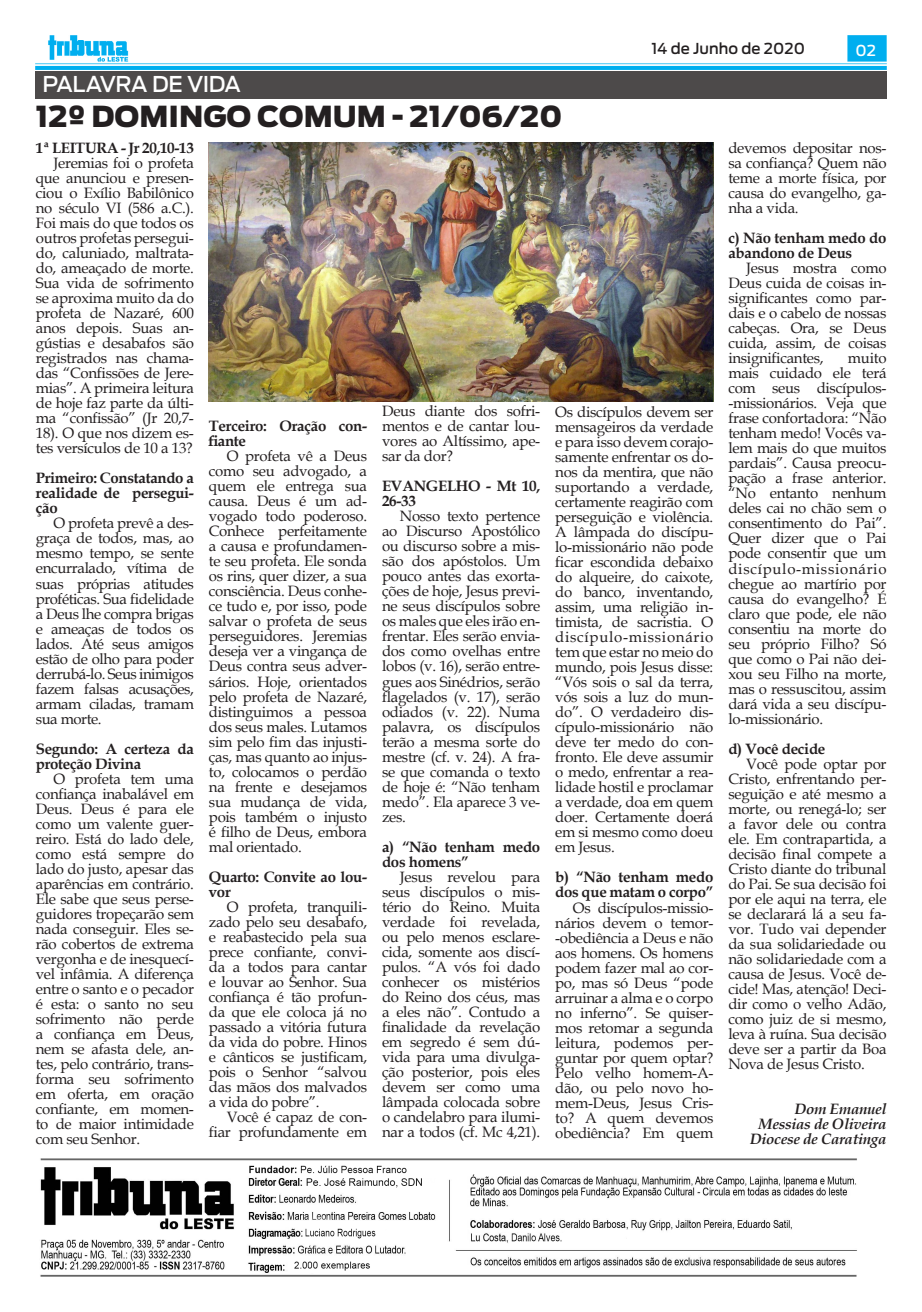
<style>
.page{position:relative;width:922px;height:1312px;background:#fff}
.page>*{position:absolute;margin:0;border:0;box-sizing:border-box;transform-origin:0 0}
.t1{font:900 28.75px "Antenna";color:#231f20}
.t2{font:500 21.62px "Antenna";letter-spacing:-.025em;color:#fff}
.Tribuna_Texto_-_Book{font:15px/15px "Book Antiqua";letter-spacing:-.02em;color:#231f20;text-align:justify}
.Tribuna_Texto_-_Book-2{font:700 15px/15px "Book Antiqua";letter-spacing:-.02em;color:#231f20}
.Tribuna_Texto_-_Book-3{font:italic 700 15px/15px "Book Antiqua";letter-spacing:-.02em;color:#231f20;text-align:right}
.t3{font:500 15px "Antenna";color:#231f20}
.t4{font:500 15px "Antenna";color:#fff}
</style>
<div class="page">
<img style="left:35px;top:35px;width:851px;height:34px">
<img style="left:40px;top:1158px;width:817px;height:118px">
<div style="left:35px;top:72px;width:852px;height:27px;background:#4d4a4a"></div>
<img style="left:209px;top:142px;width:504px;height:260px">
<p class="t2" style="left:43px;top:72px;width:200px">PALAVRA DE VIDA</p>
<p class="t1" style="left:36px;top:99px;width:528px">12º DOMINGO COMUM - 21/06/20</p>
<p class="t3" style="left:651px;top:40px;width:155px">14 de Junho de 2020</p>
<p class="t4" style="left:855px;top:41px;width:22px">02</p>
<p class="Tribuna_Texto_-_Book-2" style="left:36px;top:140px;width:160px">1ª LEITURA - Jr 20,10-13</p>
<p class="Tribuna_Texto_-_Book" style="left:36px;top:155px;width:160px;text-indent:18px">Jeremias foi o profeta que anunciou e presen&shy;ciou o Exílio Babilônico no século VI (586 a.C.).<br>Foi mais do que todos os outros profetas persegui&shy;do, caluniado, maltrata&shy;do, ameaçado de morte.<br>Sua vida de sofrimento se aproxima muito da do profeta de Nazaré, 600 anos depois. Suas an&shy;gústias e desabafos são registrados nas chama&shy;das “Confissões de Jere&shy;mias”. A primeira leitura de hoje faz parte da últi&shy;ma “confissão” (Jr 20,7- 18). O que nos dizem es&shy;tes versículos de 10 a 13?</p>
<p class="Tribuna_Texto_-_Book-2" style="left:36px;top:470px;width:160px;text-align:justify">Primeiro: Constatando a realidade de persegui&shy;ção</p>
<p class="Tribuna_Texto_-_Book" style="left:36px;top:515px;width:160px;text-indent:18px">O profeta prevê a des&shy;graça de todos, mas, ao mesmo tempo, se sente encurralado, vítima de suas próprias atitudes proféticas. Sua fidelidade a Deus lhe compra brigas e ameaças de todos os lados. Até seus amigos estão de olho para poder derrubá-lo. Seus inimigos fazem falsas acusações, armam ciladas, tramam sua morte.</p>
<p class="Tribuna_Texto_-_Book-2" style="left:36px;top:740px;width:160px">Segundo: A certeza da proteção Divina</p>
<p class="Tribuna_Texto_-_Book" style="left:36px;top:770px;width:160px;text-indent:18px">O profeta tem uma confiança inabalável em Deus. Deus é para ele como um valente guer&shy;reiro. Está do lado dele, como está sempre do lado do justo, apesar das aparências em contrário.<br>Ele sabe que seus perse&shy;guidores tropeçarão sem nada conseguir. Eles se&shy;rão cobertos de extrema vergonha e de inesquecí&shy;vel infâmia. A diferença entre o santo e o pecador é esta: o santo no seu sofrimento não perde a confiança em Deus, nem se afasta dele, an&shy;tes, pelo contrário, trans&shy;forma seu sofrimento em oferta, em oração confiante, em momen&shy;to de maior intimidade com seu Senhor.</p>
<p class="Tribuna_Texto_-_Book-2" style="left:209px;top:418px;width:160px">Terceiro: Oração con&shy;fiante</p>
<p class="Tribuna_Texto_-_Book" style="left:209px;top:448px;width:160px;text-indent:18px">O profeta vê a Deus como seu advogado, a quem ele entrega sua causa. Deus é um ad&shy;vogado todo poderoso.<br>Conhece perfeitamente a causa e profundamen&shy;te seu profeta. Ele sonda os rins, quer dizer, a sua consciência. Deus conhe&shy;ce tudo e, por isso, pode salvar o profeta de seus perseguidores. Jeremias deseja ver a vingança de Deus contra seus adver&shy;sários. Hoje, orientados pelo profeta de Nazaré, distinguimos a pessoa dos seus males. Lutamos sim pelo fim das injusti&shy;ças, mas quanto ao injus&shy;to, colocamos o perdão na frente e desejamos sua mudança de vida, pois também o injusto é filho de Deus, embora mal orientado.</p>
<p class="Tribuna_Texto_-_Book-2" style="left:209px;top:868px;width:160px">Quarto: Convite ao lou&shy;vor</p>
<p class="Tribuna_Texto_-_Book" style="left:209px;top:898px;width:160px;text-indent:18px">O profeta, tranquili&shy;zado pelo seu desabafo, e reabastecido pela sua prece confiante, convi&shy;da a todos para cantar e louvar ao Senhor. Sua confiança é tão profun&shy;da que ele coloca já no passado a vitória futura da vida do pobre. Hinos e cânticos se justificam, pois o Senhor “salvou das mãos dos malvados a vida do pobre”.</p>
<p class="Tribuna_Texto_-_Book" style="left:209px;top:1108px;width:160px;text-align:right">Você é capaz de con&shy;fiar profundamente em</p>
<p class="Tribuna_Texto_-_Book" style="left:382px;top:403px;width:160px">Deus diante dos sofri&shy;mentos e de cantar lou&shy;vores ao Altíssimo, ape&shy;sar da dor?</p>
<p class="Tribuna_Texto_-_Book-2" style="left:382px;top:478px;width:160px">EVANGELHO - Mt 10,<br>26-33</p>
<p class="Tribuna_Texto_-_Book" style="left:382px;top:508px;width:160px;text-indent:18px">Nosso texto pertence ao Discurso Apostólico ou discurso sobre a mis&shy;são dos apóstolos. Um pouco antes das exorta&shy;ções de hoje, Jesus previ&shy;ne seus discípulos sobre os males que eles irão en&shy;frentar. Eles serão envia&shy;dos como ovelhas entre lobos (v. 16), serão entre&shy;gues aos Sinédrios, serão flagelados (v. 17), serão odiados (v. 22). Numa palavra, os discípulos terão a mesma sorte do mestre (cf. v. 24). A fra&shy;se que comanda o texto de hoje é: “Não tenham medo”. Ela aparece 3 ve&shy;zes.</p>
<p class="Tribuna_Texto_-_Book-2" style="left:382px;top:838px;width:159px">a) “Não tenham medo dos homens”</p>
<p class="Tribuna_Texto_-_Book" style="left:382px;top:868px;width:160px;text-indent:18px">Jesus revelou para seus discípulos o mis&shy;tério do Reino. Muita verdade foi revelada, ou pelo menos esclare&shy;cida, somente aos discí&shy;pulos. “A vós foi dado conhecer os mistérios do Reino dos céus, mas a eles não”. Contudo a finalidade da revelação em segredo é sem dú&shy;vida para uma divulga&shy;ção posterior, pois eles devem ser como uma lâmpada colocada sobre o candelabro para ilumi&shy;nar a todos (cf. Mc 4,21).</p>
<p class="Tribuna_Texto_-_Book" style="left:555px;top:404px;width:160px">Os discípulos devem ser mensageiros da verdade e para isso devem corajo&shy;samente enfrentar os do&shy;nos da mentira, que não suportando a verdade, certamente reagirão com perseguição e violência.<br>A lâmpada do discípu&shy;lo-missionário não pode ficar escondida debaixo do alqueire, do caixote, do banco, inventando, assim, uma religião in&shy;timista, de sacristia. O discípulo-missionário tem que estar no meio do mundo, pois Jesus disse: “Vós sois o sal da terra, vós sois a luz do mun&shy;do”. O verdadeiro dis&shy;cípulo-missionário não deve ter medo do con&shy;fronto. Ele deve assumir o medo, enfrentar a rea&shy;lidade hostil e proclamar a verdade, doa em quem doer. Certamente doerá em si mesmo como doeu em Jesus.</p>
<p class="Tribuna_Texto_-_Book-2" style="left:555px;top:869px;width:160px">b) “Não tenham medo dos que matam o corpo”</p>
<p class="Tribuna_Texto_-_Book" style="left:555px;top:899px;width:160px;text-indent:18px">Os discípulos-missio&shy;nários devem o temor--obediência a Deus e não aos homens. Os homens podem fazer mal ao cor&shy;po, mas só Deus “pode arruinar a alma e o corpo no inferno”. Se quiser&shy;mos retomar a segunda leitura, podemos per&shy;guntar por quem optar?<br>Pelo velho homem-A&shy;dão, ou pelo novo ho&shy;mem-Deus, Jesus Cris&shy;to? A quem devemos obediência? Em quem</p>
<p class="Tribuna_Texto_-_Book" style="left:728px;top:140px;width:160px">devemos depositar nos&shy;sa confiança? Quem não teme a morte física, por causa do evangelho, ga&shy;nha a vida.</p>
<p class="Tribuna_Texto_-_Book-2" style="left:728px;top:230px;width:159px">c) Não tenham medo do abandono de Deus</p>
<p class="Tribuna_Texto_-_Book" style="left:728px;top:260px;width:160px;text-indent:18px">Jesus mostra como Deus cuida de coisas in&shy;significantes como par&shy;dais e o cabelo de nossas cabeças. Ora, se Deus cuida, assim, de coisas insignificantes,</p>
<p class="Tribuna_Texto_-_Book" style="left:728px;top:350px;width:160px;text-indent:119px">muito mais cuidado ele terá com seus discípulos--missionários. Veja que frase confortadora: “Não tenham medo! Vocês va&shy;lem mais do que muitos pardais”. Causa preocu&shy;pação a frase anterior. “No entanto nenhum deles cai no chão sem o consentimento do Pai”.<br>Quer dizer que o Pai pode consentir que um discípulo-missionário chegue ao martírio por causa do evangelho? É claro que pode, ele não consentiu na morte do seu próprio Filho? Só que como o Pai não dei&shy;xou seu Filho na morte, mas o ressuscitou, assim dará vida a seu discípu&shy;lo-missionário.</p>
<p class="Tribuna_Texto_-_Book-2" style="left:728px;top:740px;width:98px">d) Você decide</p>
<p class="Tribuna_Texto_-_Book" style="left:728px;top:755px;width:160px;text-indent:18px">Você pode optar por Cristo, enfrentando per&shy;seguição e até mesmo a morte, ou renegá-lo; ser a favor dele ou contra ele. Em contrapartida, a decisão final compete a Cristo diante do tribunal do Pai. Se sua decisão foi por ele aqui na terra, ele se declarará lá a seu fa&shy;vor. Tudo vai depender da sua solidariedade ou não solidariedade com a causa de Jesus. Você de&shy;cide! Mas, atenção! Deci&shy;dir como o velho Adão, como juiz de si mesmo, leva à ruína. Sua decisão deve ser a partir da Boa Nova de Jesus Cristo.</p>
<p class="Tribuna_Texto_-_Book-3" style="left:758px;top:1100px;width:129px">Dom Emanuel<br>Messias de Oliveira</p>
<p class="Tribuna_Texto_-_Book-3" style="left:750px;top:1130px;width:138px">Diocese de Caratinga</p>
</div>
